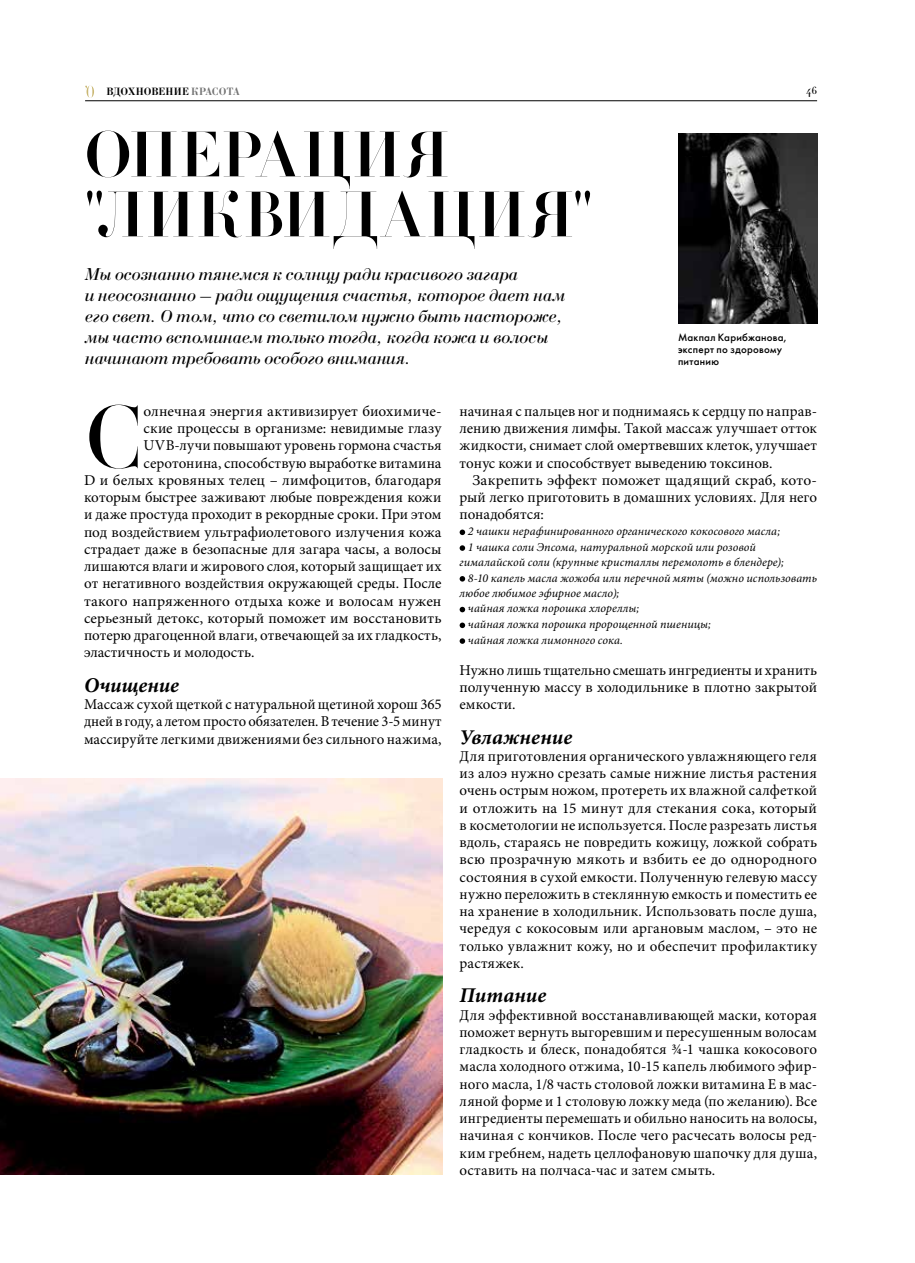
<style>
.page{position:relative;width:915px;height:1263px;background:#fff}
.page>*{position:absolute;margin:0;border:0;box-sizing:border-box;transform-origin:0 0}
.t1{font:92.7px "PFBA Display One";color:#000}
.t2{font:200 63px/60px "Borjomi";letter-spacing:.01em;color:#000}
.t3{font:italic 700 21px "Minion Pro";letter-spacing:.005em;color:#000}
.t4{font:italic 18px/21px "Bodoni C";letter-spacing:-.005em;color:#000}
.t5{font:15px/17.2px "Minion Pro";letter-spacing:.005em;color:#000;text-align:justify}
.t6{font:italic 12px "Minion Pro";letter-spacing:.005em;color:#000}
.t7{font:700 11.25px "Bodoni C";letter-spacing:-.005em;color:#000;scale:.9 1}
.t8{font:10.5px/12px "Futura Futuris C";letter-spacing:.025em;color:#000}
.t9{font:10.5px "Didot HTF M06 Medium";color:#000}
.s1{color:#727272}
</style>
<div class="page">
<img style="left:0;top:778px;width:442px;height:396px">
<svg style="left:85px;top:86px;width:9px;height:12px"></svg>
<hr style="left:85px;top:100px;width:731px;height:1px;background:#000">
<img style="left:678px;top:133px;width:138px;height:190px">
<svg style="left:459px;top:529px;width:6px;height:6px"></svg>
<svg style="left:459px;top:545px;width:6px;height:6px"></svg>
<svg style="left:459px;top:576px;width:6px;height:6px"></svg>
<svg style="left:459px;top:607px;width:6px;height:5px"></svg>
<svg style="left:459px;top:622px;width:6px;height:6px"></svg>
<svg style="left:459px;top:638px;width:6px;height:6px"></svg>
<p class="t7" style="left:106px;top:86px;width:150px">ВДОХНОВЕНИЕ <span class="s1">КРАСОТА</span></p>
<h2 class="t2" style="left:84px;top:126px;width:510px">операция "ликвидация"</h2>
<p class="t9" style="left:806px;top:84px;width:12px">46</p>
<p class="t4" style="left:85px;top:264px;width:481px">Мы осознанно тянемся к солнцу ради красивого загара<br>и неосознанно – ради ощущения счастья, которое дает нам его свет. О том, что со светилом нужно быть настороже, мы часто вспоминаем только тогда, когда кожа и волосы начинают требовать особого внимания.</p>
<h1 class="t1" style="left:84px;top:386px;width:62px">C</h1>
<p class="t5" style="left:143px;top:402px;width:299px">олнечная энергия активизирует биохимиче-</p>
<p class="t8" style="left:677px;top:331px;width:110px">Макпал Карибжанова, эксперт по здоровому питанию</p>
<p class="t5" style="left:459px;top:402px;width:359px">начиная с пальцев ног и поднимаясь к сердцу по направ&shy;лению движения лимфы. Такой массаж улучшает отток жидкости, снимает слой омертвевших клеток, улучшает тонус кожи и способствует выведению токсинов.</p>
<p class="t5" style="left:459px;top:471px;width:359px;text-indent:13px">Закрепить эффект поможет щадящий скраб, кото&shy;рый легко приготовить в домашних условиях. Для него понадобятся:</p>
<p class="t6" style="left:468px;top:523px;width:313px">2 чашки нерафинированного органического кокосового масла;</p>
<p class="t6" style="left:468px;top:539px;width:289px">1 чашка соли Эпсома, натуральной морской или розовой</p>
<p class="t6" style="left:459px;top:554px;width:325px">гималайской соли (крупные кристаллы перемолоть в блендере);</p>
<p class="t6" style="left:468px;top:569px;width:350px">8-10 капель масла жожоба или перечной мяты (можно использовать</p>
<p class="t6" style="left:459px;top:584px;width:161px">любое любимое эфирное масло);</p>
<p class="t6" style="left:468px;top:600px;width:173px">чайная ложка порошка хлореллы;</p>
<p class="t6" style="left:468px;top:616px;width:244px">чайная ложка порошка пророщенной пшеницы;</p>
<p class="t6" style="left:468px;top:632px;width:156px">чайная ложка лимонного сока.</p>
<p class="t5" style="left:459px;top:661px;width:359px">Нужно лишь тщательно смешать ингредиенты и хранить полученную массу в холодильнике в плотно закрытой емкости.</p>
<h3 class="t3" style="left:459px;top:722px;width:114px">Увлажнение</h3>
<p class="t5" style="left:459px;top:747px;width:359px">Для приготовления органического увлажняющего геля из алоэ нужно срезать самые нижние листья растения очень острым ножом, протереть их влажной салфеткой и отложить на 15 минут для стекания сока, который в косметологии не используется. После разрезать листья вдоль, стараясь не повредить кожицу, ложкой собрать всю прозрачную мякоть и взбить ее до однородного состояния в сухой емкости. Полученную гелевую массу нужно переложить в стеклянную емкость и поместить ее на хранение в холодильник. Использовать после душа, чередуя с кокосовым или аргановым маслом, – это не только увлажнит кожу, но и обеспечит профилактику растяжек.</p>
<h3 class="t3" style="left:459px;top:981px;width:88px">Питание</h3>
<p class="t5" style="left:459px;top:1006px;width:359px">Для эффективной восстанавливающей маски, которая поможет вернуть выгоревшим и пересушенным волосам гладкость и блеск, понадобятся ¾-1 чашка кокосового масла холодного отжима, 10-15 капель любимого эфир&shy;ного масла, 1/8 часть столовой ложки витамина Е в мас&shy;ляной форме и 1 столовую ложку меда (по желанию). Все ингредиенты перемешать и обильно наносить на волосы, начиная с кончиков. После чего расчесать волосы ред&shy;ким гребнем, надеть целлофановую шапочку для душа, оставить на полчаса-час и затем смыть.</p>
<p class="t5" style="left:143px;top:420px;width:299px">ские процессы в организме: невидимые глазу</p>
<p class="t5" style="left:143px;top:437px;width:299px">UVB-лучи повышают уровень гормона счастья</p>
<p class="t5" style="left:143px;top:454px;width:299px">серотонина, способствую выработке витамина</p>
<p class="t5" style="left:84px;top:471px;width:359px">D и белых кровяных телец – лимфоцитов, благодаря</p>
<p class="t5" style="left:84px;top:489px;width:359px">которым быстрее заживают любые повреждения кожи</p>
<p class="t5" style="left:84px;top:506px;width:359px">и даже простуда проходит в рекордные сроки. При этом</p>
<p class="t5" style="left:84px;top:523px;width:359px">под воздействием ультрафиолетового излучения кожа</p>
<p class="t5" style="left:84px;top:540px;width:359px">страдает даже в безопасные для загара часы, а волосы</p>
<p class="t5" style="left:84px;top:558px;width:359px">лишаются влаги и жирового слоя, который защищает их</p>
<p class="t5" style="left:84px;top:575px;width:359px">от негативного воздействия окружающей среды. После</p>
<p class="t5" style="left:84px;top:592px;width:359px">такого напряженного отдыха коже и волосам нужен</p>
<p class="t5" style="left:84px;top:609px;width:359px">серьезный детокс, который поможет им восстановить</p>
<p class="t5" style="left:84px;top:627px;width:359px">потерю драгоценной влаги, отвечающей за их гладкость,</p>
<p class="t5" style="left:84px;top:644px;width:172px">эластичность и молодость.</p>
<h3 class="t3" style="left:84px;top:670px;width:96px">Очищение</h3>
<p class="t5" style="left:84px;top:696px;width:359px">Массаж сухой щеткой с натуральной щетиной хорош 365 дней в году, а летом просто обязателен. В течение 3-5 минут массируйте легкими движениями без сильного нажима,</p>
</div>
